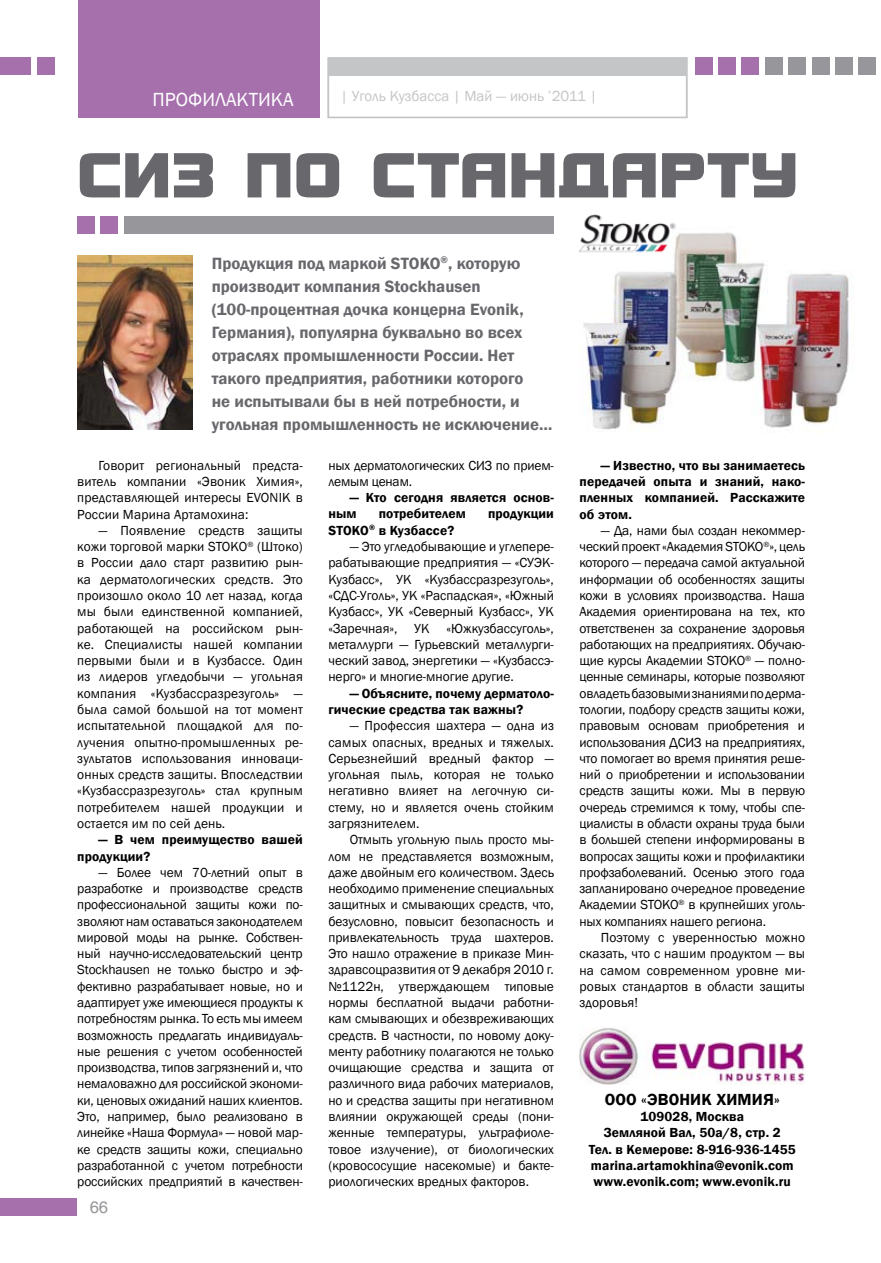
<style>
.page{position:relative;width:881px;height:1263px;background:#fff}
.page>*{position:absolute;margin:0;border:0;box-sizing:border-box;transform-origin:0 0}
.t1{font:19.5px "Franklin Gothic";color:#fff}
.t2{font:600 16.8px/23px "Franklin Gothic";color:#68676c}
.t3{font:600 16.5px "Franklin Gothic";letter-spacing:.01em;color:#000}
.t4{font:16.5px "Helios";color:#97979b}
.t5{font:15px "Franklin Gothic";color:#c3c5c7}
.t6{font:13.5px/16.4px "Franklin Gothic";color:#000;text-align:justify}
.t7{font:600 13.5px/16.4px "Franklin Gothic";letter-spacing:.01em;color:#000}
</style>
<div class="page">
<div style="left:327px;top:57px;width:360px;height:61px;background:#fff;border:2px solid #c3c5c7"></div>
<div style="left:858px;top:58px;width:17px;height:17px;background:#97979b"></div>
<div style="left:327px;top:59px;width:359px;height:17px;background:#c3c5c7"></div>
<div style="left:0;top:1198px;width:77px;height:17px;background:#a670ad"></div>
<div style="left:37px;top:58px;width:17px;height:17px;background:#a670ad"></div>
<div style="left:0;top:58px;width:30px;height:17px;background:#a670ad"></div>
<div style="left:835px;top:58px;width:17px;height:17px;background:#97979b"></div>
<div style="left:811px;top:58px;width:17px;height:17px;background:#97979b"></div>
<div style="left:788px;top:58px;width:17px;height:17px;background:#97979b"></div>
<div style="left:765px;top:58px;width:17px;height:17px;background:#97979b"></div>
<div style="left:741px;top:58px;width:17px;height:17px;background:#a670ad"></div>
<div style="left:718px;top:58px;width:17px;height:17px;background:#a670ad"></div>
<div style="left:694px;top:58px;width:17px;height:17px;background:#a670ad"></div>
<div style="left:78px;top:1px;width:242px;height:117px;background:#a670ad"></div>
<svg style="left:80px;top:153px;width:715px;height:44px"></svg>
<img style="left:77px;top:256px;width:116px;height:173px">
<img style="left:579px;top:1028px;width:225px;height:56px">
<img style="left:583px;top:232px;width:266px;height:201px">
<div style="left:124px;top:217px;width:429px;height:17px;background:#97979b"></div>
<div style="left:101px;top:217px;width:17px;height:17px;background:#a670ad"></div>
<div style="left:77px;top:217px;width:17px;height:17px;background:#a670ad"></div>
<img style="left:579px;top:214px;width:101px;height:44px">
<h1 class="t1" style="left:152px;top:87px;width:25px">Профилактика</h1>
<p class="t5" style="left:340px;top:87px;width:258px">| Уголь Кузбасса | Май — июнь ’2011 |</p>
<p class="t2" style="left:212px;top:252px;width:342px">Продукция под маркой STOKO<sup>®</sup>, которую производит компания Stockhausen (100-процентная дочка концерна Evonik, Германия), популярна буквально во всех отраслях промышленности России. Нет такого предприятия, работники которого<br>не испытывали бы в ней потребности, и угольная промышленность не исключение…</p>
<p class="t6" style="left:77px;top:457px;width:227px;text-indent:21px">Говорит региональный предста&shy;витель компании «Эвоник Химия», представляющей интересы EVONIK в России Марина Артамохина:</p>
<p class="t6" style="left:77px;top:522px;width:227px;text-indent:21px">— Появление средств защиты кожи торговой марки STOKO<sup>®</sup> (Штоко) в России дало старт развитию рын&shy;ка дерматологических средств. Это произошло около 10 лет назад, когда мы были единственной компанией, работающей на российском рын&shy;ке. Специалисты нашей компании первыми были и в Кузбассе. Один из лидеров угледобычи — угольная компания «Кузбассразрезуголь» — была самой большой на тот момент испытательной площадкой для по&shy;лучения опытно-промышленных ре&shy;зультатов использования инноваци&shy;онных средств защиты. Впоследствии «Кузбассразрезуголь» стал крупным потребителем нашей продукции и остается им по сей день.</p>
<p class="t7" style="left:77px;top:832px;width:227px;text-indent:21px">— В чем преимущество вашей продукции?</p>
<p class="t6" style="left:77px;top:864px;width:227px;text-indent:21px">— Более чем 70-летний опыт в разработке и производстве средств профессиональной защиты кожи по&shy;зволяют нам оставаться законодателем мировой моды на рынке. Собствен&shy;ный научно-исследовательский центр Stockhausen не только быстро и эф&shy;фективно разрабатывает новые, но и адаптирует уже имеющиеся продукты к потребностям рынка. То есть мы имеем возможность предлагать индивидуаль&shy;ные решения с учетом особенностей производства, типов загрязнений и, что немаловажно для российской экономи&shy;ки, ценовых ожиданий наших клиентов.<br>Это, например, было реализовано в линейке «Наша Формула» — новой мар&shy;ке средств защиты кожи, специально разработанной с учетом потребности российских предприятий в качествен-</p>
<p class="t4" style="left:90px;top:1197px;width:20px">66</p>
<p class="t6" style="left:328px;top:457px;width:226px">ных дерматологических СИЗ по прием&shy;лемым ценам.</p>
<p class="t7" style="left:328px;top:490px;width:227px;text-indent:21px">— Кто сегодня является основ&shy;ным</p>
<p class="t7" style="left:378px;top:506px;width:89px">потребителем</p>
<p class="t7" style="left:488px;top:506px;width:67px">продукции</p>
<p class="t7" style="left:328px;top:522px;width:127px">STOKO<sup>®</sup> в Кузбассе?</p>
<p class="t6" style="left:328px;top:539px;width:227px;text-indent:21px">— Это угледобывающие и углепере&shy;рабатывающие предприятия — «СУЭК-Кузбасс», УК «Кузбассразрезуголь», «СДС-Уголь», УК «Распадская», «Южный Кузбасс», УК «Северный Кузбасс», УК «Заречная», УК «Южкузбассуголь», металлурги — Гурьевский металлурги&shy;ческий завод, энергетики — «Кузбассэ&shy;нерго» и многие-многие другие.</p>
<p class="t7" style="left:328px;top:685px;width:227px;text-indent:21px">— Объясните, почему дерматоло&shy;гические средства так важны?</p>
<p class="t6" style="left:328px;top:718px;width:227px;text-indent:21px">— Профессия шахтера — одна из самых опасных, вредных и тяжелых.<br>Серьезнейший вредный фактор — угольная пыль, которая не только негативно влияет на легочную си&shy;стему, но и является очень стойким загрязнителем.</p>
<p class="t6" style="left:328px;top:832px;width:227px;text-indent:21px">Отмыть угольную пыль просто мы&shy;лом не представляется возможным, даже двойным его количеством. Здесь необходимо применение специальных защитных и смывающих средств, что, безусловно, повысит безопасность и привлекательность труда шахтеров.<br>Это нашло отражение в приказе Мин&shy;здравсоцразвития от 9 декабря 2010 г. №1122н, утверждающем типовые нормы бесплатной выдачи работни&shy;кам смывающих и обезвреживающих средств. В частности, по новому доку&shy;менту работнику полагаются не только очищающие средства и защита от различного вида рабочих материалов, но и средства защиты при негативном влиянии окружающей среды (пони&shy;женные температуры, ультрафиоле&shy;товое излучение), от биологических (кровососущие насекомые) и бакте&shy;риологических вредных факторов.</p>
<p class="t7" style="left:579px;top:457px;width:227px;text-align:justify;text-indent:21px">— Известно, что вы занимаетесь передачей опыта и знаний, нако&shy;пленных компанией. Расскажите об этом.</p>
<p class="t6" style="left:579px;top:522px;width:227px;text-indent:21px">— Да, нами был создан некоммер&shy;ческий проект «Академия STOKO<sup>®</sup>», цель которого — передача самой актуальной информации об особенностях защиты кожи в условиях производства. Наша Академия ориентирована на тех, кто ответственен за сохранение здоровья работающих на предприятиях. Обучаю&shy;щие курсы Академии STOKO<sup>®</sup> — полно&shy;ценные семинары, которые позволяют овладеть базовыми знаниями по дерма&shy;тологии, подбору средств защиты кожи, правовым основам приобретения и использования ДСИЗ на предприятиях, что помогает во время принятия реше&shy;ний о приобретении и использовании средств защиты кожи. Мы в первую очередь стремимся к тому, чтобы спе&shy;циалисты в области охраны труда были в большей степени информированы в вопросах защиты кожи и профилактики профзаболеваний. Осенью этого года запланировано очередное проведение Академии STOKO<sup>®</sup> в крупнейших уголь&shy;ных компаниях нашего региона.</p>
<p class="t6" style="left:579px;top:930px;width:227px;text-indent:21px">Поэтому с уверенностью можно сказать, что с нашим продуктом — вы на самом современном уровне ми&shy;ровых стандартов в области защиты здоровья!</p>
<p class="t3" style="left:604px;top:1089px;width:76px">ООО «Эвоник</p>
<p class="t3" style="left:716px;top:1089px;width:13px">Хими</p>
<p class="t3" style="left:762px;top:1089px;width:18px">я»</p>
<p class="t7" style="left:588px;top:1109px;width:208px;text-align:center">109028, Москва<br>Земляной Вал, 50а/8, стр. 2<br>Тел. в Кемерове: 8-916-936-1455 marina.artamokhina@evonik.com www.evonik.com; www.evonik.ru</p>
</div>
